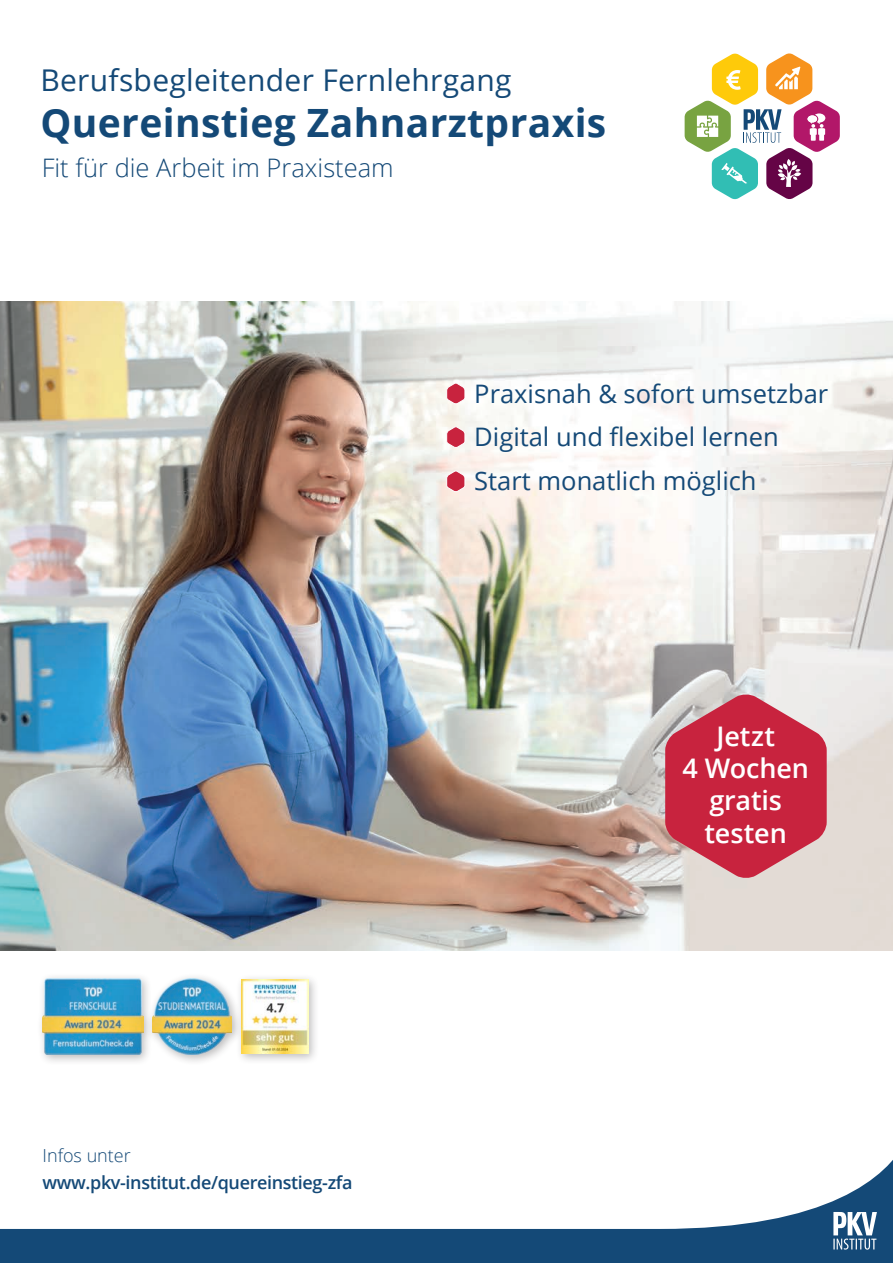
<style>
.page{position:relative;width:893px;height:1263px;background:#fff}
.page>*{position:absolute;margin:0;border:0;box-sizing:border-box;transform-origin:0 0}
.t1{font:700 39px "Open Sans";letter-spacing:.01em;color:#144977}
.t2{font:30px "Open Sans";letter-spacing:.01em;color:#144977}
.t3{font:600 27px/32.4px "Open Sans";color:#fff;text-align:center}
.t4{font:25.5px "Open Sans";color:#144977}
.t5{font:300 25.5px "Open Sans";color:#144977}
.t6{font:600 18px/27px "Open Sans";letter-spacing:-.02em;color:#144977}
.s1{font-weight:300}
</style>
<div class="page">
<img style="left:0;top:302px;width:893px;height:648px">
<svg style="left:0;top:1160px;width:893px;height:103px"></svg>
<svg style="left:833px;top:1212px;width:44px;height:37px"></svg>
<svg style="left:446px;top:426px;width:20px;height:23px"></svg>
<svg style="left:446px;top:470px;width:20px;height:23px"></svg>
<svg style="left:446px;top:382px;width:20px;height:23px"></svg>
<svg style="left:685px;top:53px;width:155px;height:146px"></svg>
<svg style="left:665px;top:694px;width:162px;height:185px;background:#cd4d61"></svg>
<div style="left:37px;top:972px;width:118px;height:93px;background:#231f20;opacity:.3"></div>
<img style="left:43px;top:978px;width:100px;height:76px">
<div style="left:146px;top:972px;width:97px;height:94px;background:#231f20;opacity:.3"></div>
<img style="left:152px;top:978px;width:80px;height:76px">
<div style="left:235px;top:974px;width:85px;height:90px;background:#231f20;opacity:.3"></div>
<img style="left:241px;top:979px;width:67px;height:74px">
<p class="t2" style="left:40px;top:60px;width:473px">Berufsbegleitender Fernlehrgang</p>
<p class="t1" style="left:40px;top:96px;width:567px">Quereinstieg Zahnarztpraxis</p>
<p class="t5" style="left:42px;top:150px;width:354px">Fit für die Arbeit im Praxisteam</p>
<p class="t4" style="left:474px;top:376px;width:355px">Praxisnah &amp; sofort umsetzbar</p>
<p class="t4" style="left:474px;top:420px;width:306px">Digital und flexibel lernen</p>
<p class="t4" style="left:474px;top:463px;width:284px">Start monatlich möglich</p>
<p class="t3" style="left:682px;top:719px;width:128px">Jetzt<br>4 Wochen gratis testen</p>
<p class="t6" style="left:43px;top:1141px;width:312px"><span class="s1">Infos unter </span>www.pkv-institut.de/quereinstieg-zfa</p>
</div>
